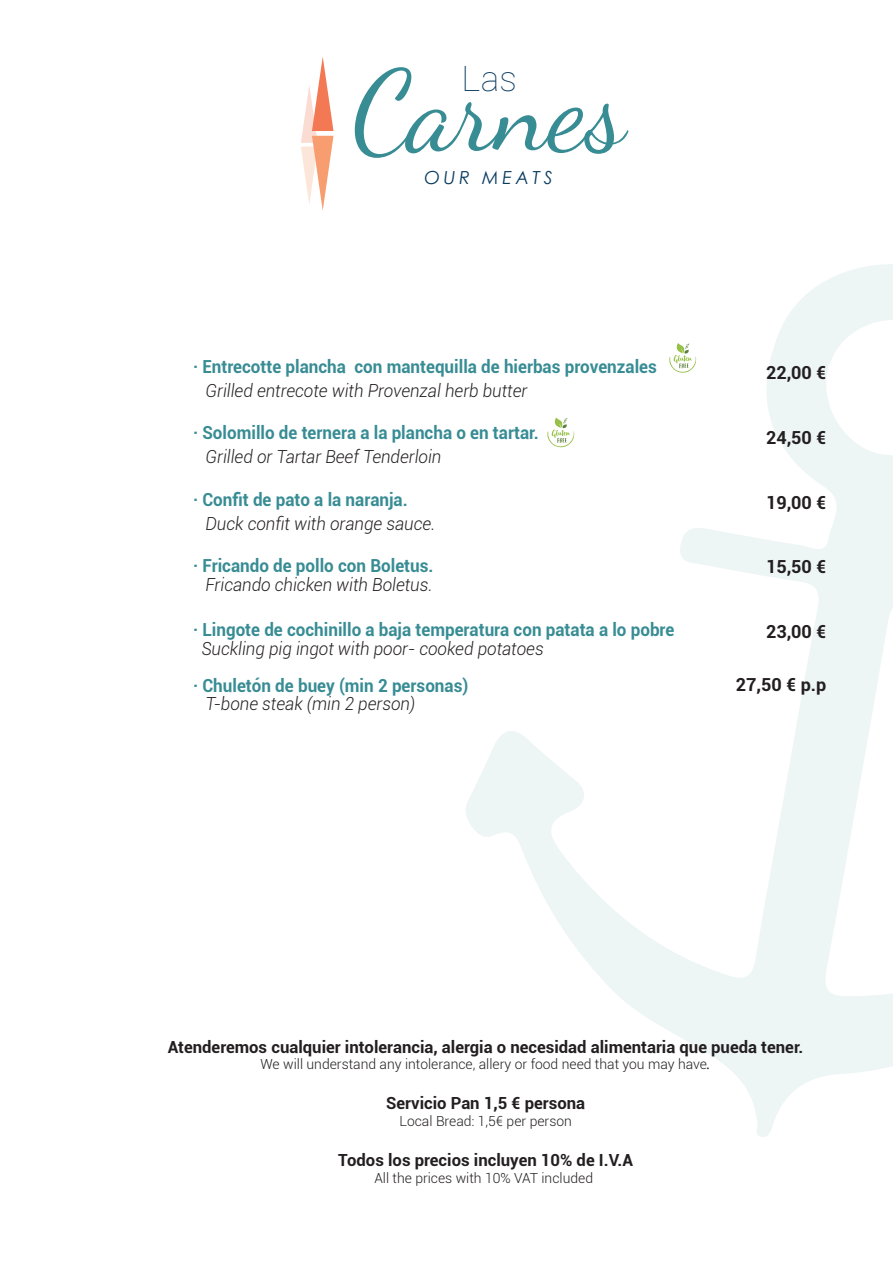
<style>
.page{position:relative;width:893px;height:1263px;background:#fff}
.page>*{position:absolute;margin:0;border:0;box-sizing:border-box;transform-origin:0 0}
.t1{font:112.5px "Dancing Script OT";color:#388c94}
.t2{font:100 35.1px "Roboto";color:#093b5f}
.t3{font:700 18px "Roboto";color:#388c94;scale:.95 1}
.t4{font:italic 300 18px "Roboto";color:#231f20;scale:.95 1}
.t5{font:700 18px "Roboto";color:#231f20}
.t6{font:italic 18px "Century Gothic";letter-spacing:.2em;color:#093b5f}
.t7{font:700 16.65px "Roboto";color:#231f20}
.t8{font:300 13.95px "Roboto";color:#231f20}
.s1{font-family:"Century Gothic";font-weight:400;font-style:italic}
</style>
<div class="page">
<svg style="left:466px;top:264px;width:427px;height:873px"></svg>
<svg style="left:301px;top:57px;width:32px;height:154px"></svg>
<svg style="left:669px;top:343px;width:27px;height:30px"></svg>
<svg style="left:547px;top:418px;width:28px;height:30px"></svg>
<h2 class="t2" style="left:461px;top:54px;width:57px">Las</h2>
<h1 class="t1" style="left:355px;top:45px;width:274px">Carnes</h1>
<p class="t6" style="left:424px;top:165px;width:130px">OUR MEATS</p>
<p class="t3" style="left:193px;top:354px;width:490px">· Entrecotte plancha con mantequilla de hierbas provenzales</p>
<p class="t4" style="left:205px;top:378px;width:340px">Grilled entrecote with Provenzal herb butter</p>
<p class="t3" style="left:193px;top:420px;width:365px">· Solomillo de ternera a la plancha o en tartar.</p>
<p class="t4" style="left:205px;top:444px;width:250px">Grilled or Tartar Beef Tenderloin</p>
<p class="t3" style="left:193px;top:487px;width:227px">· Confit de pato a la naranja.</p>
<p class="t4" style="left:205px;top:511px;width:243px">Duck confit with orange sauce.</p>
<p class="t3" style="left:193px;top:553px;width:255px">· Fricando de pollo con Boletus.</p>
<p class="t4" style="left:205px;top:572px;width:240px">Fricando chicken with Boletus.</p>
<p class="t3" style="left:193px;top:617px;width:508px">· Lingote de cochinillo a baja temperatura con patata a lo pobre</p>
<p class="t4" style="left:201px;top:636px;width:362px">Suckling pig ingot with poor- cooked potatoes</p>
<p class="t3" style="left:193px;top:673px;width:291px">· Chuletón de buey (min 2 personas)</p>
<p class="t4" style="left:205px;top:691px;width:222px">T-bone steak (min 2 person)</p>
<p class="t5" style="left:766px;top:360px;width:62px">22,00 €</p>
<p class="t5" style="left:766px;top:425px;width:62px">24,50 €</p>
<p class="t5" style="left:766px;top:489px;width:62px">19,00 €</p>
<p class="t5" style="left:766px;top:554px;width:62px">15,50 €</p>
<p class="t5" style="left:766px;top:619px;width:62px">23,00 €</p>
<p class="t5" style="left:736px;top:672px;width:92px">27,50 € p.p</p>
<p class="t7" style="left:168px;top:1035px;width:637px">Atenderemos cualquier intolerancia, alergia o necesidad alimentaria que pueda tener.</p>
<p class="t8" style="left:261px;top:1055px;width:452px">We will understand any intolerance, allery or food need that you may have<span class="s1">.</span></p>
<p class="t7" style="left:386px;top:1092px;width:201px">Servicio Pan 1,5 € persona</p>
<p class="t8" style="left:399px;top:1111px;width:174px">Local Bread: 1,5€ per person</p>
<p class="t7" style="left:338px;top:1148px;width:296px">Todos los precios incluyen 10% de I.V.A</p>
<p class="t8" style="left:374px;top:1168px;width:220px">All the prices with 10% VAT included</p>
</div>
